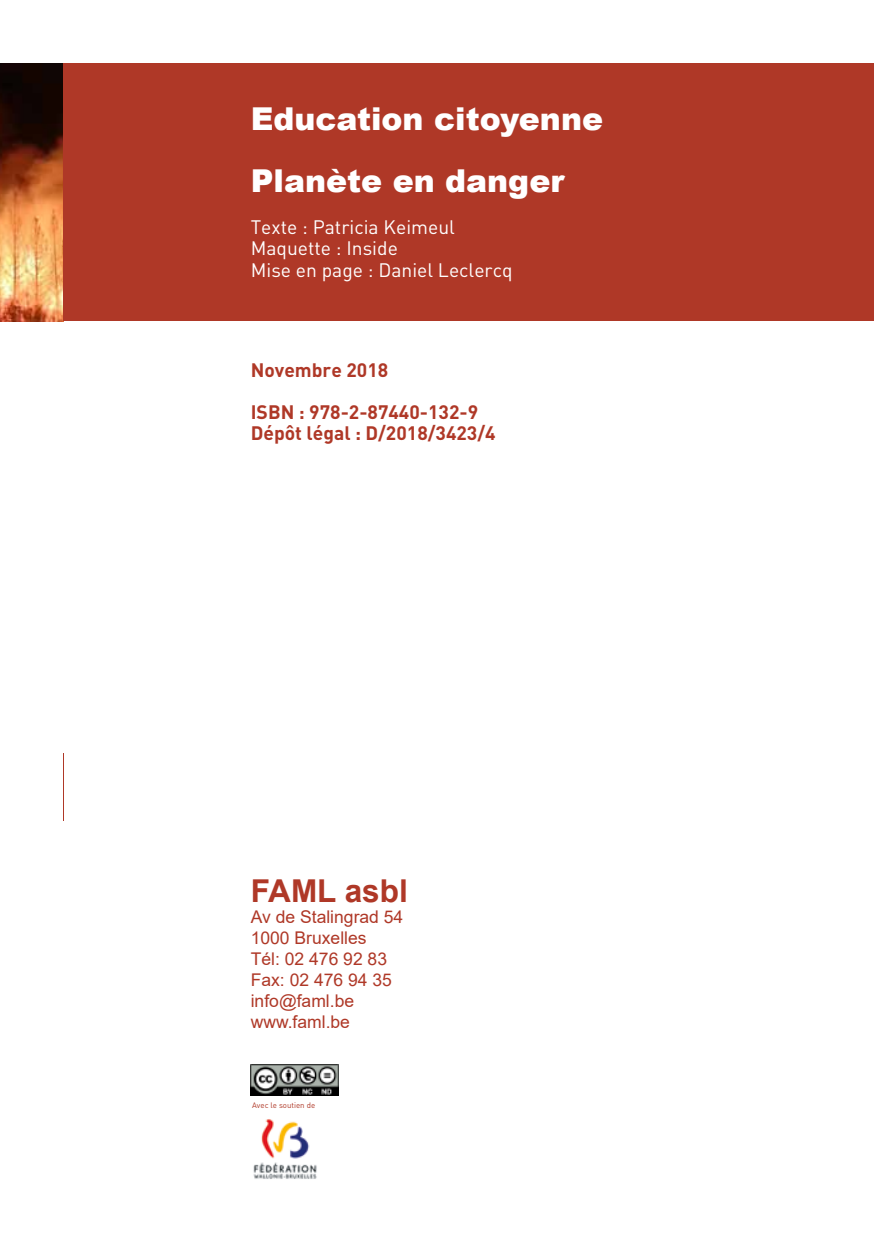
<style>
.page{position:relative;width:874px;height:1241px;background:#fff}
.page>*{position:absolute;margin:0;border:0;box-sizing:border-box;transform-origin:0 0}
.t1{font:900 31.5px/62.3px "Arial";color:#fff}
.t2{font:700 31.5px "Arial";color:#af3827}
.t3{font:19.25px/21px "DIN";color:#fff}
.t4{font:700 19.25px/42px "DIN";color:#af3827}
.t5{font:17.5px/21px "Arial";color:#af3827}
.t6{font:7.88px "DIN";color:#af3827}
</style>
<div class="page">
<img style="left:0;top:63px;width:63px;height:258px">
<div style="left:63px;top:63px;width:810px;height:258px;background:#af3827"></div>
<img style="left:250px;top:1064px;width:89px;height:30px">
<img style="left:253px;top:1119px;width:64px;height:60px">
<h1 class="t1" style="left:251px;top:87px;width:353px">Education citoyenne<br>Planète en danger</h1>
<p class="t3" style="left:251px;top:217px;width:263px">Texte : Patricia Keimeul<br>Maquette : Inside<br>Mise en page : Daniel Leclercq</p>
<p class="t4" style="left:251px;top:348px;width:229px">Novembre 2018<br>ISBN : 978-2-87440-132-9</p>
<p class="t4" style="left:251px;top:411px;width:246px">Dépôt légal : D/2018/3423/4</p>
<h1 class="t2" style="left:251px;top:868px;width:158px">FAML asbl</h1>
<p class="t5" style="left:251px;top:906px;width:154px">Av de Stalingrad 54<br>1000 Bruxelles<br>Tél: 02 476 92 83<br>Fax: 02 476 94 35 info@faml.be www.faml.be</p>
<p class="t6" style="left:252px;top:1099px;width:64px">Avec le soutien de</p>
</div>
